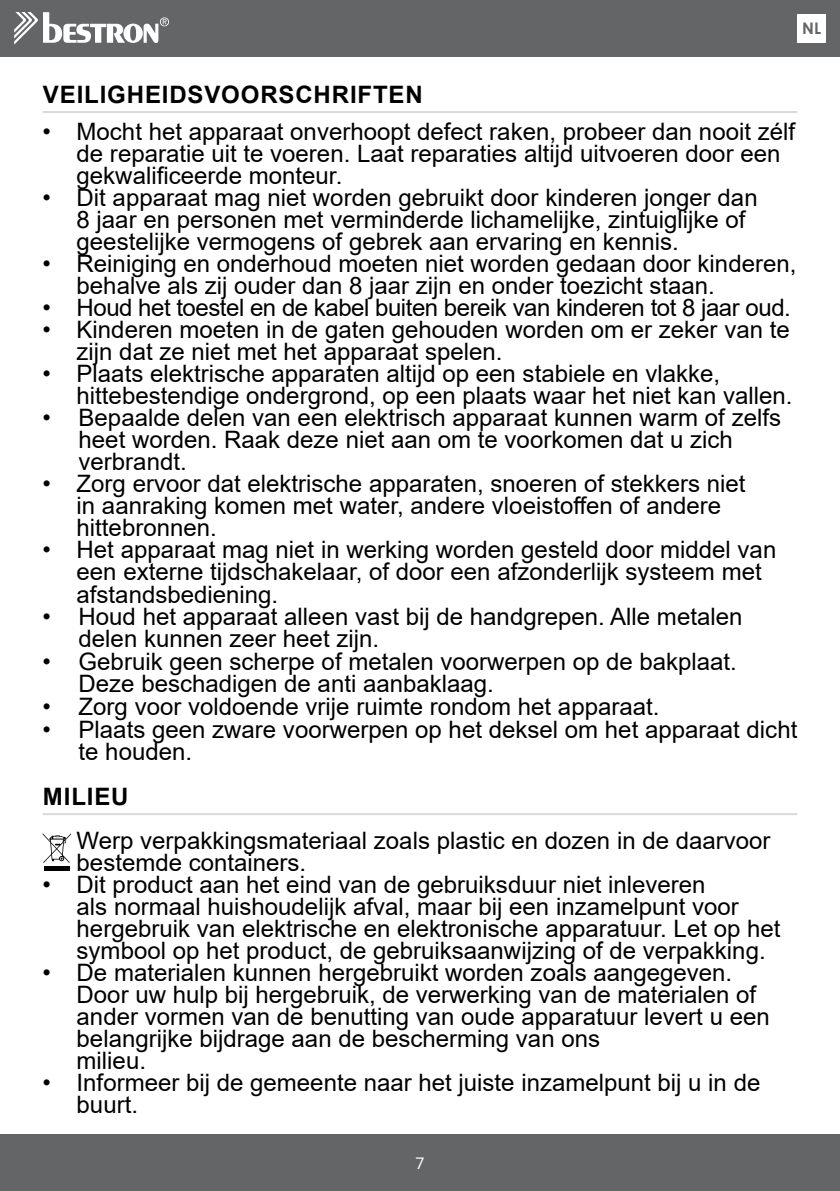
<style>
.page{position:relative;width:840px;height:1191px;background:#fff}
.page>*{position:absolute;margin:0;border:0;box-sizing:border-box;transform-origin:0 0}
.t1{font:24px/22px "Arial";color:#000}
.t2{font:24px "Arial";letter-spacing:-.02em;color:#000}
.t3{font:700 24px "Arial";letter-spacing:.035em;color:#000}
.t4{font:700 16px "Century Gothic";color:#646567}
.t5{font:16px "Roboto";color:#fff}
</style>
<div class="page">
<hr style="left:43px;top:111px;width:754px;height:2px;background:#d9dadb">
<hr style="left:43px;top:813px;width:754px;height:2px;background:#d9dadb">
<div style="left:44px;top:865px;width:25px;height:5px;background:#000"></div>
<svg style="left:43px;top:833px;width:28px;height:30px"></svg>
<div style="left:0;top:0;width:839px;height:57px;background:#646567"></div>
<div style="left:0;top:1134px;width:839px;height:57px;background:#646567"></div>
<svg style="left:14px;top:12px;width:155px;height:33px"></svg>
<div style="left:797px;top:14px;width:28px;height:29px;background:#fff"></div>
<p class="t4" style="left:801px;top:19px;width:20px">NL</p>
<p class="t3" style="left:43px;top:80px;width:381px">VEILIGHEIDSVOORSCHRIFTEN</p>
<p class="t1" style="left:77px;top:123px;width:719px;text-indent:-34px">• Mocht het apparaat onverhoopt defect raken, probeer dan nooit zélf de reparatie uit te voeren. Laat reparaties altijd uitvoeren door een gekwalificeerde monteur.</p>
<p class="t1" style="left:77px;top:189px;width:682px;text-indent:-34px">• Dit apparaat mag niet worden gebruikt door kinderen jonger dan<br>8 jaar en personen met verminderde lichamelijke, zintuiglijke of geestelijke vermogens of gebrek aan ervaring en kennis.</p>
<p class="t1" style="left:77px;top:255px;width:721px;text-indent:-34px">• Reiniging en onderhoud moeten niet worden gedaan door kinderen, behalve als zij ouder dan 8 jaar zijn en onder toezicht staan.</p>
<p class="t2" style="left:43px;top:298px;width:749px">• Houd het toestel en de kabel buiten bereik van kinderen tot 8 jaar oud.</p>
<p class="t1" style="left:77px;top:321px;width:714px;text-indent:-34px">• Kinderen moeten in de gaten gehouden worden om er zeker van te zijn dat ze niet met het apparaat spelen.</p>
<p class="t1" style="left:77px;top:365px;width:717px;text-indent:-34px">• Plaats elektrische apparaten altijd op een stabiele en vlakke, hittebestendige ondergrond, op een plaats waar het niet kan vallen.</p>
<p class="t1" style="left:79px;top:409px;width:703px;text-indent:-36px">• Bepaalde delen van een elektrisch apparaat kunnen warm of zelfs heet worden. Raak deze niet aan om te voorkomen dat u zich verbrandt.</p>
<p class="t1" style="left:77px;top:475px;width:670px;text-indent:-34px">• Zorg ervoor dat elektrische apparaten, snoeren of stekkers niet in aanraking komen met water, andere vloeistoffen of andere hittebronnen.</p>
<p class="t1" style="left:77px;top:541px;width:700px;text-indent:-34px">• Het apparaat mag niet in werking worden gesteld door middel van een externe tijdschakelaar, of door een afzonderlijk systeem met afstandsbediening.</p>
<p class="t1" style="left:79px;top:607px;width:665px;line-height:22.6px;text-indent:-36px">• Houd het apparaat alleen vast bij de handgrepen. Alle metalen delen kunnen zeer heet zijn.</p>
<p class="t1" style="left:79px;top:652px;width:659px;line-height:22.6px;text-indent:-36px">• Gebruik geen scherpe of metalen voorwerpen op de bakplaat.<br>Deze beschadigen de anti aanbaklaag.</p>
<p class="t1" style="left:43px;top:697px;width:618px">• Zorg voor voldoende vrije ruimte rondom het apparaat.</p>
<p class="t1" style="left:79px;top:720px;width:719px;line-height:22.6px;text-indent:-36px">• Plaats geen zware voorwerpen op het deksel om het apparaat dicht te houden.</p>
<p class="t3" style="left:43px;top:782px;width:87px">MILIEU</p>
<p class="t1" style="left:77px;top:831px;width:695px">Werp verpakkingsmateriaal zoals plastic en dozen in de daarvoor bestemde containers.</p>
<p class="t1" style="left:77px;top:875px;width:705px;text-indent:-34px">• Dit product aan het eind van de gebruiksduur niet inleveren<br>als normaal huishoudelijk afval, maar bij een inzamelpunt voor hergebruik van elektrische en elektronische apparatuur. Let op het symbool op het product, de gebruiksaanwijzing of de verpakking.</p>
<p class="t1" style="left:77px;top:963px;width:694px;text-indent:-34px">• De materialen kunnen hergebruikt worden zoals aangegeven.<br>Door uw hulp bij hergebruik, de verwerking van de materialen of ander vormen van de benutting van oude apparatuur levert u een belangrijke bijdrage aan de bescherming van ons<br>milieu.</p>
<p class="t1" style="left:77px;top:1073px;width:684px;text-indent:-34px">• Informeer bij de gemeente naar het juiste inzamelpunt bij u in de buurt.</p>
<p class="t5" style="left:415px;top:1156px;width:10px">7</p>
</div>
